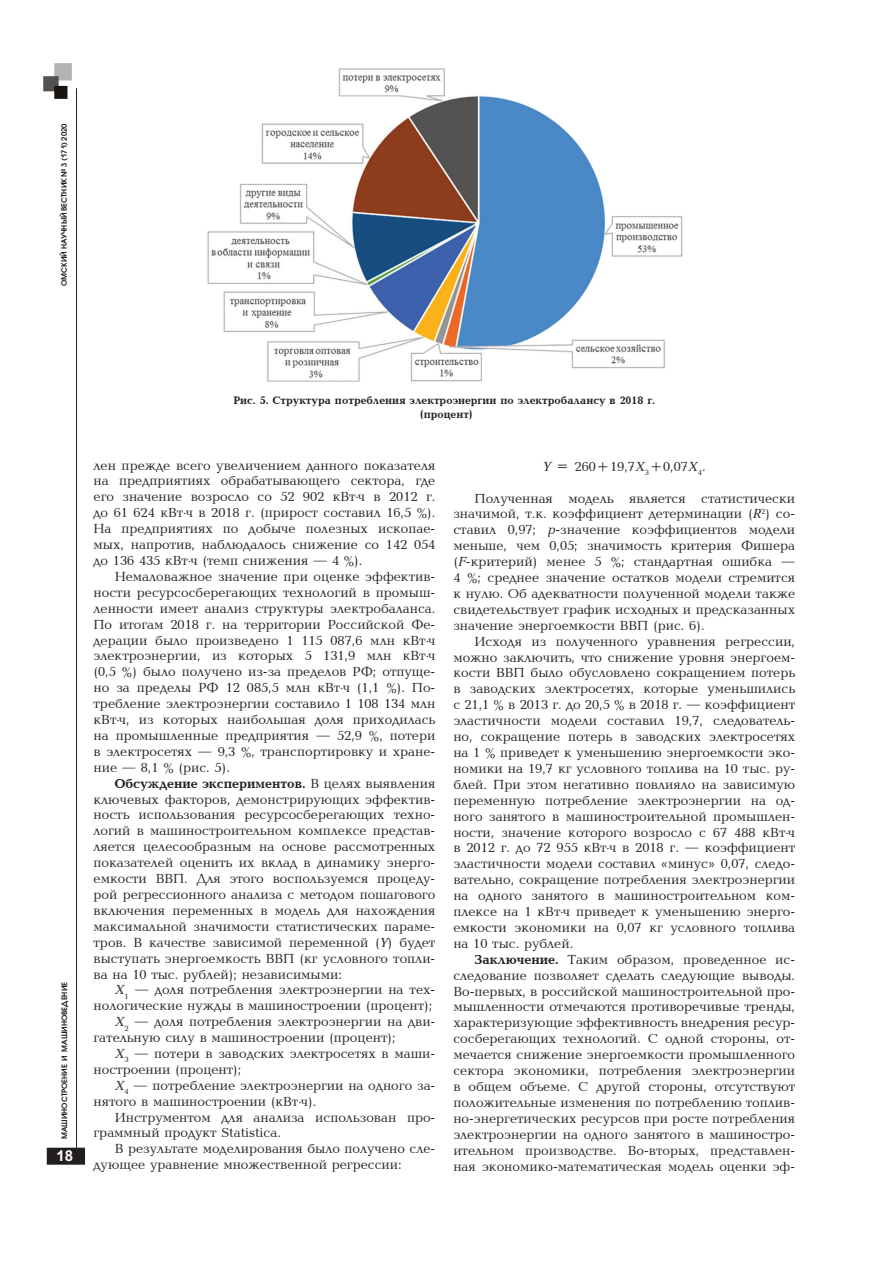
<style>
.page{position:relative;width:893px;height:1263px;background:#fff}
.page>*{position:absolute;margin:0;border:0;box-sizing:border-box;transform-origin:0 0}
.t1{font:700 15px "Arial";color:#fff}
.t2{font:13.5px/15.9px "Baltica CTT";color:#231f20;text-align:justify}
.t3{font:700 13.5px "Baltica C";color:#231f20}
.t4{font:700 11.25px/13.5px "Baltica C";color:#231f20;text-align:center}
.t5{font:600 7.5px "Avant Garde Gothic C";color:#231f20}
.s1{font-family:"Baltica CTT";font-weight:400}
.s2{font-family:"AXP Baltica C Italic"}
.s3{font-family:"Baltica C";font-weight:700}
</style>
<div class="page">
<div style="left:48px;top:1148px;width:36px;height:16px;background:#231f20"></div>
<div style="left:47px;top:1148px;width:38px;height:17px;border:2px solid #231f20"></div>
<img style="left:43px;top:63px;width:29px;height:36px">
<hr style="left:76px;top:88px;width:1px;height:1068px;background:#231f20">
<img style="left:207px;top:68px;width:476px;height:314px">
<p class="t5" style="left:60px;top:286px;width:164px;rotate:-90deg">ОМСКИЙ НАУЧНЫЙ ВЕСТНИК № 3 (171) 2020</p>
<p class="t5" style="left:60px;top:1139px;width:159px;rotate:-90deg">машиностроение и машиноведение</p>
<p class="t1" style="left:57px;top:1145px;width:18px">18</p>
<p class="t4" style="left:233px;top:394px;width:423px">Рис. 5. Структура потребления электроэнергии по электробалансу в 2018 г. (процент)</p>
<p class="t2" style="left:94px;top:458px;width:343px">лен прежде всего увеличением данного показателя на предприятиях обрабатывающего сектора, где его значение возросло со 52 902 кВт ч в 2012 г. до 61 624 кВт ч в 2018 г. (прирост составил 16,5 %).<br>На предприятиях по добыче полезных ископае&shy;мых, напротив, наблюдалось снижение со 142 054 до 136 435 кВт ч (темп снижения — 4 %).</p>
<p class="t2" style="left:94px;top:569px;width:343px;text-indent:21px">Немаловажное значение при оценке эффектив&shy;ности ресурсосберегающих технологий в промыш&shy;ленности имеет анализ структуры электробаланса.<br>По итогам 2018 г. на территории Российской Фе&shy;дерации было произведено 1 115 087,6 млн кВт ч электроэнергии, из которых 5 131,9 млн кВт ч (0,5 %) было получено из-за пределов РФ; отпуще&shy;но за пределы РФ 12 085,5 млн кВт ч (1,1 %). По&shy;требление электроэнергии составило 1 108 134 млн кВт ч, из которых наибольшая доля приходилась на промышленные предприятия — 52,9 %, потери в электросетях — 9,3 %, транспортировку и хране&shy;ние — 8,1 % (рис. 5).</p>
<p class="t3" style="left:115px;top:776px;width:322px">Обсуждение экспериментов. <span class="s1">В целях выявления</span></p>
<p class="t2" style="left:94px;top:792px;width:343px">ключевых факторов, демонстрирующих эффектив&shy;ность использования ресурсосберегающих техно&shy;логий в машиностроительном комплексе представ&shy;ляется целесообразным на основе рассмотренных показателей оценить их вклад в динамику энерго&shy;емкости ВВП. Для этого воспользуемся процеду&shy;рой регрессионного анализа с методом пошагового включения переменных в модель для нахождения максимальной значимости статистических параме&shy;тров. В качестве зависимой переменной (<span class="s2">Y</span>) будет выступать энергоемкость ВВП (кг условного топли&shy;ва на 10 тыс. рублей); независимыми:</p>
<p class="t2" style="left:115px;top:982px;width:322px"><span class="s2">Х</span><sub>1</sub> — доля потребления электроэнергии на тех-</p>
<p class="t2" style="left:94px;top:998px;width:340px">нологические нужды в машиностроении (процент);</p>
<p class="t2" style="left:115px;top:1014px;width:322px"><span class="s2">Х</span><sub>2</sub> — доля потребления электроэнергии на дви-</p>
<p class="t2" style="left:94px;top:1030px;width:304px">гательную силу в машиностроении (процент);</p>
<p class="t2" style="left:115px;top:1046px;width:322px"><span class="s2">Х</span><sub>3</sub> — потери в заводских электросетях в маши-</p>
<p class="t2" style="left:94px;top:1062px;width:149px">ностроении (процент);</p>
<p class="t2" style="left:115px;top:1078px;width:322px"><span class="s2">Х</span><sub>4</sub> — потребление электроэнергии на одного за-</p>
<p class="t2" style="left:94px;top:1094px;width:224px">нятого в машиностроении (кВт ч).</p>
<p class="t2" style="left:115px;top:1110px;width:322px">Инструментом для анализа использован про-</p>
<p class="t2" style="left:94px;top:1126px;width:189px">граммный продукт Statistica.</p>
<p class="t2" style="left:115px;top:1141px;width:322px">В результате моделирования было получено сле-</p>
<p class="t2" style="left:94px;top:1157px;width:310px">дующее уравнение множественной регрессии:</p>
<p class="t2" style="left:543px;top:459px;width:164px"><span class="s2">Y</span> = 260+19,7<span class="s2">Х</span><sub>3</sub>+0,07<span class="s2">Х</span><sub>4</sub>.</p>
<p class="t2" style="left:453px;top:491px;width:343px;text-indent:21px">Полученная модель является статистически значимой, т.к. коэффициент детерминации (<span class="s2">R</span><sup>2</sup>) со&shy;ставил 0,97; <span class="s2">р</span>-значение коэффициентов модели меньше, чем 0,05; значимость критерия Фишера (<span class="s2">F</span>-критерий) менее 5 %; стандартная ошибка — 4 %; среднее значение остатков модели стремится к нулю. Об адекватности полученной модели также свидетельствует график исходных и предсказанных значение энергоемкости ВВП (рис. 6).</p>
<p class="t2" style="left:453px;top:634px;width:343px;text-indent:21px">Исходя из полученного уравнения регрессии, можно заключить, что снижение уровня энергоем&shy;кости ВВП было обусловлено сокращением потерь в заводских электросетях, которые уменьшились с 21,1 % в 2013 г. до 20,5 % в 2018 г. — коэффициент эластичности модели составил 19,7, следователь&shy;но, сокращение потерь в заводских электросетях на 1 % приведет к уменьшению энергоемкости эко&shy;номики на 19,7 кг условного топлива на 10 тыс. ру&shy;блей. При этом негативно повлияло на зависимую переменную потребление электроэнергии на од&shy;ного занятого в машиностроительной промышлен&shy;ности, значение которого возросло с 67 488 кВт ч в 2012 г. до 72 955 кВт ч в 2018 г. — коэффициент эластичности модели составил «минус» 0,07, следо&shy;вательно, сокращение потребления электроэнергии на одного занятого в машиностроительном ком&shy;плексе на 1 кВт ч приведет к уменьшению энерго&shy;емкости экономики на 0,07 кг условного топлива на 10 тыс. рублей.</p>
<p class="t2" style="left:453px;top:952px;width:343px;text-indent:21px"><span class="s3">Заключение.</span> Таким образом, проведенное ис&shy;следование позволяет сделать следующие выводы.<br>Во-первых, в российской машиностроительной про&shy;мышленности отмечаются противоречивые тренды, характеризующие эффективность внедрения ресур&shy;сосберегающих технологий. С одной стороны, от&shy;мечается снижение энергоемкости промышленного сектора экономики, потребления электроэнергии в общем объеме. С другой стороны, отсутствуют положительные изменения по потреблению топлив&shy;но-энергетических ресурсов при росте потребления электроэнергии на одного занятого в машиностро&shy;ительном производстве. Во-вторых, представлен&shy;ная экономико-математическая модель оценки эф-</p>
</div>
